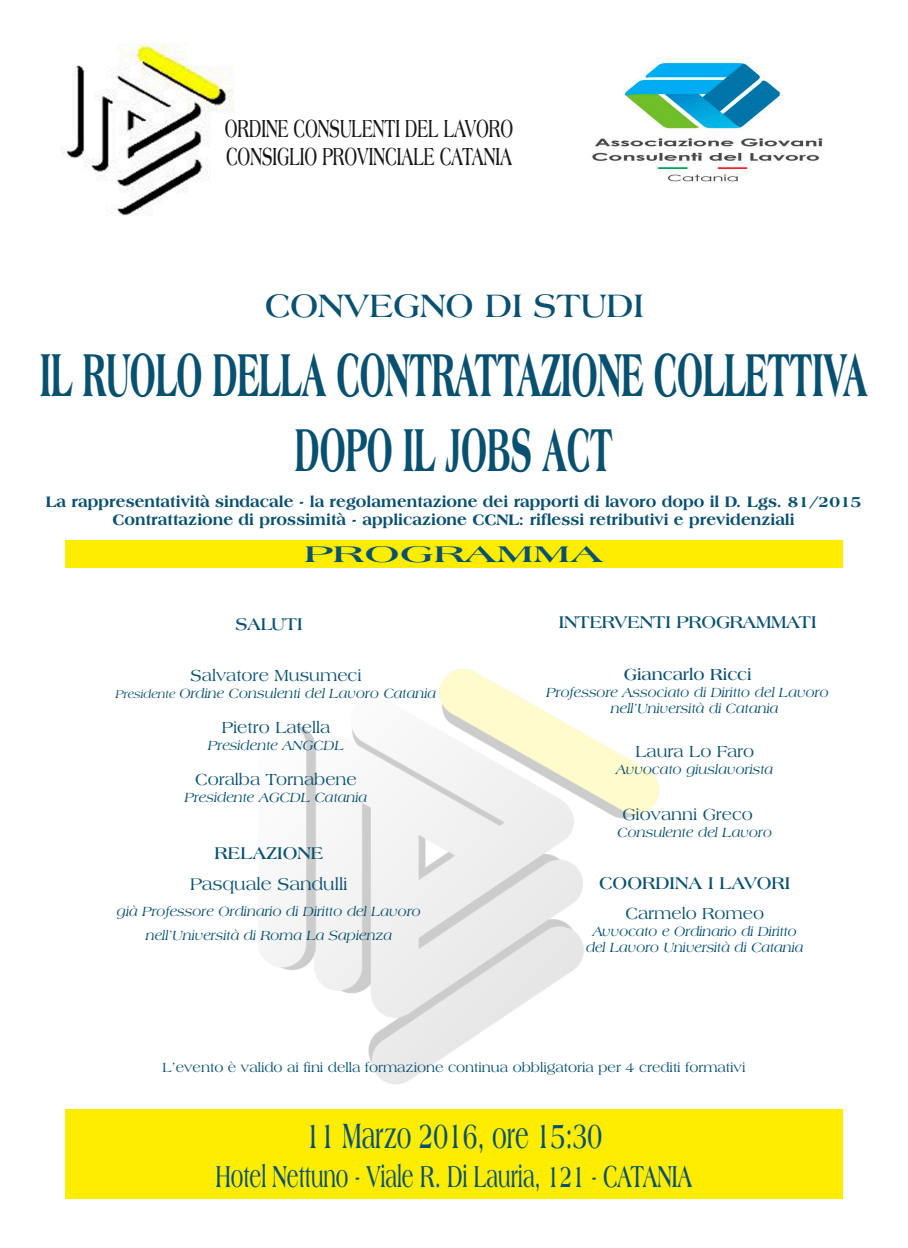
<style>
.page{position:relative;width:908px;height:1248px;background:#fff}
.page>*{position:absolute;margin:0;border:0;box-sizing:border-box;transform-origin:0 0}
.t1{font:800 64.3px/75.1px "Americana BT";color:#085070;text-align:center;scale:.49 1}
.t2{font:700 37.3px "Americana BT";color:#085070;scale:.6 1}
.t3{font:700 34.4px "Americana BT";color:#085070}
.t4{font:700 32.1px "Americana BT";color:#085070;scale:.6 1}
.t5{font:700 26.1px/27.7px "Americana BT";color:#151616;scale:.6 1}
.t6{font:700 24px "Americana BT";color:#085070;scale:1.79 1}
.t7{font:700 18px "Americana BT";letter-spacing:-.015em;color:#085070}
.t8{font:18px "Americana BT";color:#085070}
.t9{font:17px "Americana BT";color:#085070}
.t10{font:700 17px "Americana BT";color:#085070}
.t11{font:800 16px/18.7px "Americana BT";color:#085070;text-align:center}
.t12{font:italic 14px/16.2px "Americana BT";color:#085070;text-align:center}
.t13{font:14px "Americana BT";color:#085070}
.s1{font-size:12px}
</style>
<div class="page">
<div style="left:65px;top:1108px;width:778px;height:90px;background:#ffed00"></div>
<div style="left:65px;top:540px;width:778px;height:28px;background:#ffed00"></div>
<img style="left:259px;top:669px;width:401px;height:415px">
<img style="left:62px;top:44px;width:172px;height:172px">
<img style="left:592px;top:62px;width:231px;height:120px">
<h3 class="t5" style="left:225px;top:117px;width:482px">ORDINE CONSULENTI DEL LAVORO<br>CONSIGLIO PROVINCIALE CATANIA</h3>
<h3 class="t3" style="left:265px;top:291px;width:380px">CONVEGNO DI STUDI</h3>
<h1 class="t1" style="left:40px;top:341px;width:1688px">IL RUOLO DELLA CONTRATTAZIONE COLLETTIVA<br>DOPO IL JOBS ACT</h1>
<p class="t11" style="left:46px;top:493px;width:816px">La rappresentatività sindacale - la regolamentazione dei rapporti di lavoro dopo il D. Lgs. 81/2015<br>Contrattazione di prossimità - applicazione CCNL: riflessi retributivi e previdenziali</p>
<h3 class="t6" style="left:303px;top:543px;width:169px">PROGRAMMA</h3>
<p class="t7" style="left:235px;top:616px;width:69px">SALUTI</p>
<p class="t9" style="left:190px;top:668px;width:172px">Salvatore Musumeci</p>
<p class="t12" style="left:116px;top:686px;width:322px"><span class="s1">Presidente</span> Ordine Consulenti del Lavoro Catania</p>
<p class="t9" style="left:222px;top:720px;width:110px">Pietro Latella</p>
<p class="t12" style="left:208px;top:738px;width:137px">Presidente ANGCDL</p>
<p class="t9" style="left:195px;top:772px;width:163px">Coralba Tornabene</p>
<p class="t12" style="left:185px;top:790px;width:184px">Presidente AGCDL Catania</p>
<p class="t7" style="left:214px;top:845px;width:110px">RELAZIONE</p>
<p class="t8" style="left:190px;top:876px;width:159px">Pasquale Sandulli</p>
<p class="t12" style="left:117px;top:900px;width:305px;line-height:24.2px">già Professore Ordinario di Diritto del Lavoro nell’Università di Roma La Sapienza</p>
<p class="t7" style="left:558px;top:614px;width:259px">INTERVENTI PROGRAMMATI</p>
<p class="t10" style="left:623px;top:666px;width:129px">Giancarlo Ricci</p>
<p class="t12" style="left:610px;top:684px;width:219px;text-align:left;text-indent:-64px">Professore Associato di Diritto del Lavoro nell’Università di Catania</p>
<p class="t9" style="left:635px;top:744px;width:120px">Laura Lo Faro</p>
<p class="t12" style="left:616px;top:762px;width:158px">Avvocato giuslavorista</p>
<p class="t9" style="left:622px;top:807px;width:132px">Giovanni Greco</p>
<p class="t12" style="left:617px;top:825px;width:156px">Consulente del Lavoro</p>
<p class="t7" style="left:599px;top:875px;width:192px">COORDINA I LAVORI</p>
<p class="t9" style="left:625px;top:906px;width:140px">Carmelo Romeo</p>
<p class="t12" style="left:585px;top:924px;width:219px">Avvocato e Ordinario di Diritto del Lavoro Università di Catania</p>
<p class="t13" style="left:162px;top:1060px;width:584px">L’evento è valido ai fini della formazione continua obbligatoria per 4 crediti formativi</p>
<h2 class="t2" style="left:306px;top:1119px;width:495px">11 Marzo 2016, ore 15:30</h2>
<h3 class="t4" style="left:216px;top:1162px;width:795px">Hotel Nettuno - Viale R. Di Lauria, 121 - CATANIA</h3>
</div>
